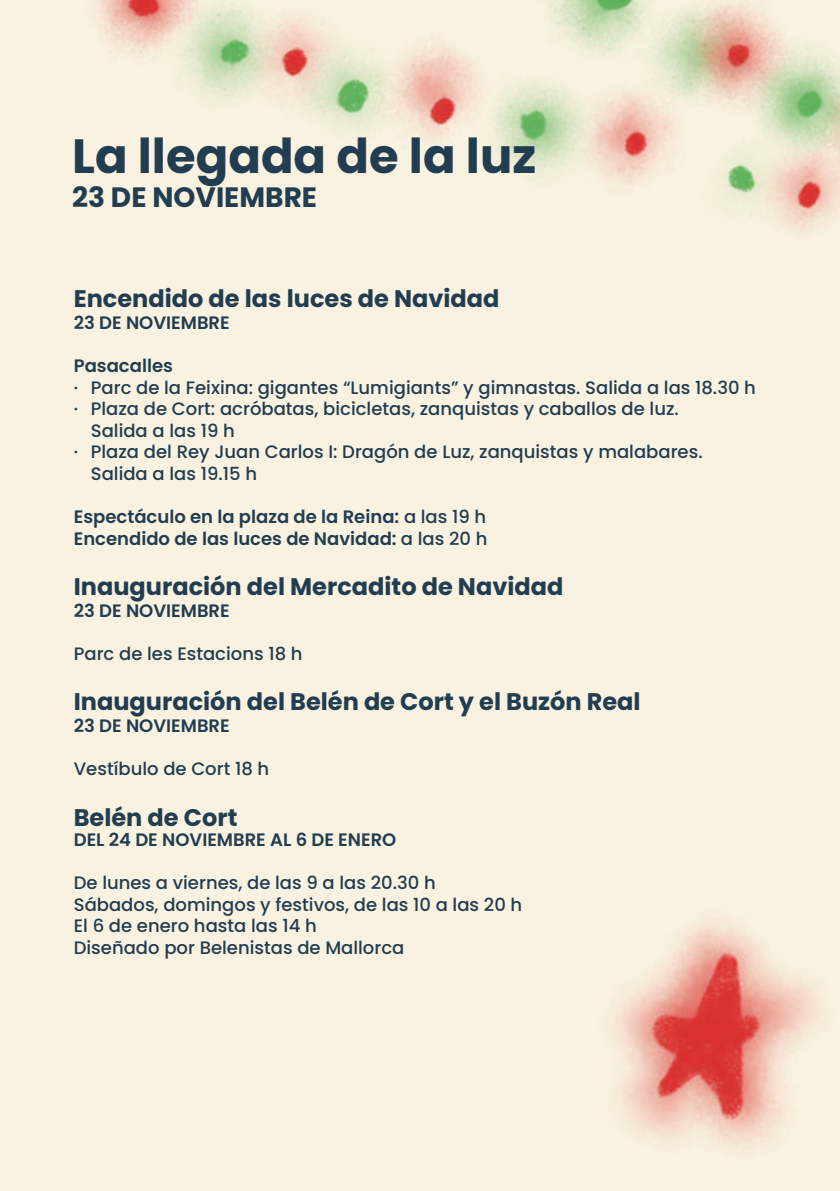
<style>
.page{position:relative;width:840px;height:1191px;background:#fff}
.page>*{position:absolute;margin:0;border:0;box-sizing:border-box;transform-origin:0 0}
.t1{font:700 48px "Poppins";color:#213d51}
.t2{font:700 28px "Poppins";color:#213d51}
.t3{font:700 24px "Poppins";color:#213d51}
.t4{font:500 18px/21.6px "Poppins";color:#213d51}
.t5{font:600 18px/21.6px "Poppins";color:#213d51}
.s1{font-weight:500}
</style>
<div class="page">
<div style="left:0;top:0;width:839px;height:1191px;background:#f9f2e0"></div>
<img style="left:612px;top:920px;width:207px;height:227px">
<img style="left:97px;top:0;width:742px;height:231px">
<h1 class="t1" style="left:72px;top:129px;width:465px">La llegada de la luz</h1>
<h2 class="t2" style="left:72px;top:181px;width:246px">23 DE NOVIEMBRE</h2>
<h3 class="t3" style="left:74px;top:285px;width:427px">Encendido de las luces de Navidad</h3>
<p class="t5" style="left:74px;top:312px;width:157px">23 DE NOVIEMBRE</p>
<p class="t5" style="left:74px;top:355px;width:101px">Pasacalles</p>
<p class="t4" style="left:74px;top:376px;width:683px">· Parc de la Feixina: gigantes “Lumigiants” y gimnastas. Salida a las 18.30 h</p>
<p class="t4" style="left:74px;top:398px;width:606px">· Plaza de Cort: acróbatas, bicicletas, zanquistas y caballos de luz.</p>
<p class="t4" style="left:91px;top:420px;width:145px">Salida a las 19 h</p>
<p class="t4" style="left:74px;top:441px;width:630px">· Plaza del Rey Juan Carlos I: Dragón de Luz, zanquistas y malabares.</p>
<p class="t4" style="left:91px;top:463px;width:168px">Salida a las 19.15 h</p>
<p class="t5" style="left:74px;top:506px;width:415px">Espectáculo en la plaza de la Reina: <span class="s1">a las 19 h<br></span>Encendido de las luces de Navidad: <span class="s1">a las 20 h</span></p>
<h3 class="t3" style="left:74px;top:573px;width:491px">Inauguración del Mercadito de Navidad</h3>
<p class="t5" style="left:74px;top:600px;width:157px">23 DE NOVIEMBRE</p>
<p class="t4" style="left:74px;top:643px;width:230px">Parc de les Estacions 18 h</p>
<h3 class="t3" style="left:74px;top:688px;width:568px">Inauguración del Belén de Cort y el Buzón Real</h3>
<p class="t5" style="left:74px;top:715px;width:157px">23 DE NOVIEMBRE</p>
<p class="t4" style="left:74px;top:758px;width:197px">Vestíbulo de Cort 18 h</p>
<h3 class="t3" style="left:74px;top:803px;width:165px">Belén de Cort</h3>
<p class="t5" style="left:74px;top:828px;width:324px">DEL 24 DE NOVIEMBRE AL 6 DE ENERO</p>
<p class="t4" style="left:74px;top:872px;width:449px">De lunes a viernes, de las 9 a las 20.30 h Sábados, domingos y festivos, de las 10 a las 20 h El 6 de enero hasta las 14 h<br>Diseñado por Belenistas de Mallorca</p>
</div>
